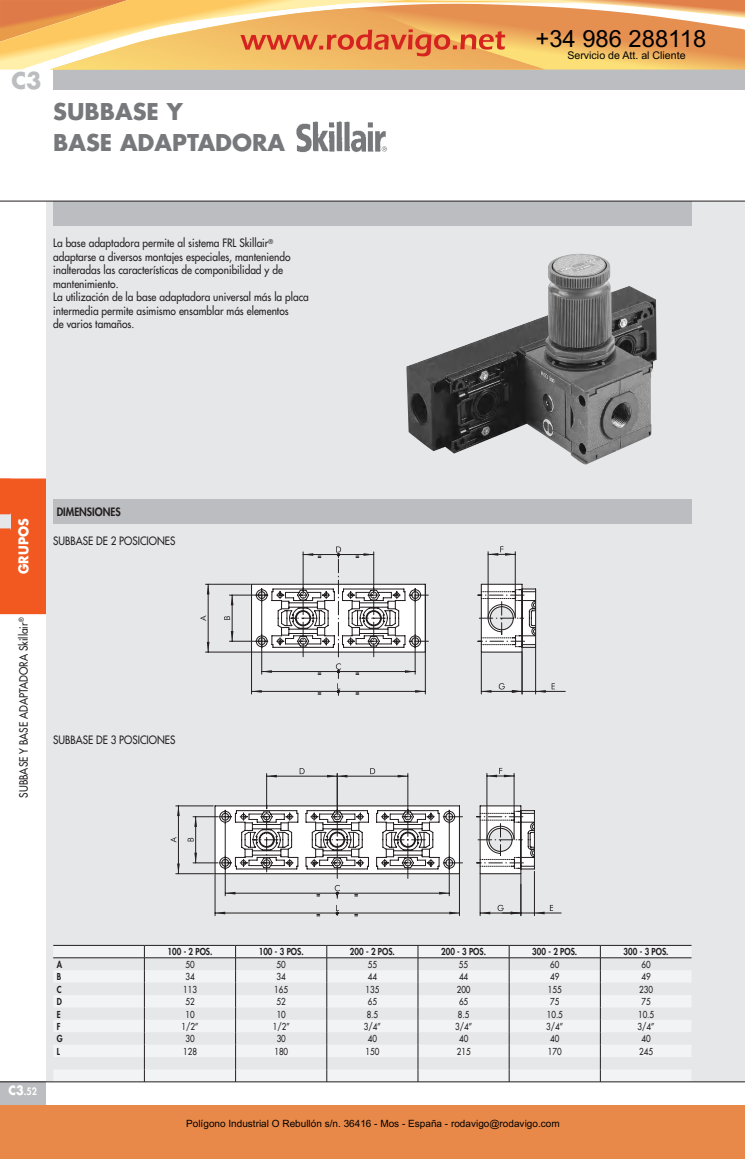
<style>
.page{position:relative;width:745px;height:1159px;background:#fff}
.page>*{position:absolute;margin:0;border:0;box-sizing:border-box;transform-origin:0 0}
.t1{font:23.75px "Arial";color:#000}
.t2{font:700 22.5px/31.2px "Futura Std";color:#76787b}
.t3{font:700 22.5px "Futura Std";color:#bcbdc0}
.t4{font:700 13.12px "Futura Std";color:#fff;scale:.95 1}
.t5{font:500 11.25px/13.5px "Futura Std";color:#231f20;scale:.9 1}
.t6{font:500 11.25px "Futura Std";color:#231f20;scale:.88 1}
.t7{font:800 11.25px "Futura Std";color:#231f20;scale:.9 1}
.t8{font:10.62px "Arial";color:#000}
.t9{font:10px "Arial";color:#000}
.t10{font:800 10px "Futura Std";color:#fff;scale:.9 1}
.t11{font:500 9.38px "Futura Std";color:#231f20;scale:.85 1}
.t12{font:800 9.38px "Futura Std";color:#231f20;scale:.85 1}
.s1{font-weight:700;font-size:12.5px}
</style>
<div class="page">
<div style="left:0;top:1081px;width:46px;height:25px;background:#bcbdc0"></div>
<div style="left:53px;top:54px;width:691px;height:35px;background:#bcbdc0"></div>
<div style="left:0;top:478px;width:46px;height:137px;background:#f15921"></div>
<hr style="left:0;top:614px;width:46px;height:2px;background:#fff">
<div style="left:0;top:513px;width:11px;height:17px;background:#e6e7e9"></div>
<svg style="left:0;top:528px;width:11px;height:2px"></svg>
<div style="left:46px;top:201px;width:698px;height:880px;background:#e6e7e9"></div>
<img style="left:406px;top:254px;width:250px;height:211px">
<hr style="left:512px;top:691px;width:53px;height:1px;background:#231f20">
<svg style="left:551px;top:683px;width:3px;height:6px"></svg>
<hr style="left:232px;top:595px;width:1px;height:46px;background:#231f20">
<hr style="left:229px;top:641px;width:32px;height:1px;background:#231f20">
<hr style="left:229px;top:595px;width:32px;height:1px;background:#231f20">
<svg style="left:231px;top:596px;width:2px;height:9px"></svg>
<svg style="left:231px;top:631px;width:2px;height:10px"></svg>
<svg style="left:224px;top:616px;width:6px;height:4px"></svg>
<svg style="left:251px;top:546px;width:294px;height:150px"></svg>
<hr style="left:208px;top:584px;width:1px;height:68px;background:#231f20">
<hr style="left:205px;top:652px;width:45px;height:1px;background:#231f20">
<hr style="left:205px;top:584px;width:45px;height:1px;background:#231f20">
<svg style="left:207px;top:585px;width:2px;height:9px"></svg>
<svg style="left:207px;top:642px;width:2px;height:10px"></svg>
<svg style="left:200px;top:615px;width:6px;height:6px"></svg>
<hr style="left:178px;top:806px;width:1px;height:67px;background:#231f20">
<hr style="left:176px;top:873px;width:38px;height:1px;background:#231f20">
<hr style="left:176px;top:805px;width:37px;height:1px;background:#231f20">
<svg style="left:177px;top:806px;width:3px;height:10px"></svg>
<svg style="left:177px;top:863px;width:3px;height:10px"></svg>
<svg style="left:170px;top:837px;width:6px;height:5px"></svg>
<hr style="left:502px;top:913px;width:59px;height:1px;background:#231f20">
<svg style="left:187px;top:767px;width:365px;height:149px"></svg>
<div style="left:53px;top:201px;width:638px;height:25px;background:#bcbdc0"></div>
<div style="left:53px;top:498px;width:638px;height:25px;background:#bcbdc0"></div>
<svg style="left:53px;top:946px;width:638px;height:135px;fill:#f2f3f4"></svg>
<hr style="left:53px;top:957px;width:91px;height:1px;background:#231f20">
<hr style="left:144px;top:957px;width:91px;height:1px;background:#231f20">
<hr style="left:235px;top:957px;width:91px;height:1px;background:#231f20">
<hr style="left:326px;top:957px;width:91px;height:1px;background:#231f20">
<hr style="left:417px;top:957px;width:92px;height:1px;background:#231f20">
<hr style="left:509px;top:957px;width:91px;height:1px;background:#231f20">
<hr style="left:600px;top:957px;width:91px;height:1px;background:#231f20">
<svg style="left:144px;top:946px;width:1px;height:135px"></svg>
<svg style="left:235px;top:946px;width:1px;height:135px"></svg>
<svg style="left:326px;top:946px;width:1px;height:135px"></svg>
<svg style="left:417px;top:946px;width:1px;height:135px"></svg>
<svg style="left:508px;top:946px;width:1px;height:135px"></svg>
<svg style="left:599px;top:946px;width:1px;height:135px"></svg>
<hr style="left:53px;top:945px;width:91px;height:1px;background:#231f20">
<hr style="left:144px;top:945px;width:91px;height:1px;background:#231f20">
<hr style="left:235px;top:945px;width:91px;height:1px;background:#231f20">
<hr style="left:326px;top:945px;width:91px;height:1px;background:#231f20">
<hr style="left:417px;top:945px;width:92px;height:1px;background:#231f20">
<hr style="left:509px;top:945px;width:91px;height:1px;background:#231f20">
<hr style="left:600px;top:945px;width:91px;height:1px;background:#231f20">
<hr style="left:0;top:201px;width:744px;height:1px;background:#231f20">
<hr style="left:0;top:1081px;width:744px;height:1px;background:#231f20">
<img style="left:297px;top:122px;width:90px;height:30px">
<div style="left:0;top:1105px;width:744px;height:54px;background:#e88949"></div>
<svg style="left:0;top:0;width:744px;height:70px;background:#f0b56e"></svg>
<h2 class="t3" style="left:11px;top:66px;width:32px">C3</h2>
<h2 class="t2" style="left:53px;top:96px;width:233px">SUBBASE Y<br>BASE ADAPTADORA</h2>
<p class="t5" style="left:53px;top:236px;width:285px">La base adaptadora permite al sistema FRL Skillair<sup>® </sup>adaptarse a diversos montajes especiales, manteniendo inalteradas las características de componibilidad y de mantenimiento.<br>La utilización de la base adaptadora universal más la placa intermedia permite asimismo ensamblar más elementos<br>de varios tamaños.</p>
<h1 class="t1" style="left:535px;top:22px;width:172px">+34 986 288118</h1>
<p class="t8" style="left:567px;top:48px;width:120px">Servicio de Att. al Cliente</p>
<p class="t4" style="left:15px;top:574px;width:60px;rotate:-90deg">GRUPOS</p>
<p class="t5" style="left:17px;top:797px;width:201px;rotate:-90deg">SUBBASE Y BASE ADAPTADORA Skillair<sup>®</sup></p>
<p class="t7" style="left:57px;top:504px;width:73px">DIMENSIONES</p>
<p class="t6" style="left:53px;top:534px;width:140px">SUBBASE DE 2 POSICIONES</p>
<p class="t6" style="left:53px;top:732px;width:140px">SUBBASE DE 3 POSICIONES</p>
<p class="t10" style="left:9px;top:1085px;width:33px"><span class="s1">C3</span>.52</p>
<p class="t12" style="left:167px;top:946px;width:54px">100 - 2 POS.</p>
<p class="t12" style="left:258px;top:946px;width:54px">100 - 3 POS.</p>
<p class="t12" style="left:350px;top:946px;width:54px">200 - 2 POS.</p>
<p class="t12" style="left:441px;top:946px;width:54px">200 - 3 POS.</p>
<p class="t12" style="left:532px;top:946px;width:54px">300 - 2 POS.</p>
<p class="t12" style="left:623px;top:946px;width:54px">300 - 3 POS.</p>
<p class="t12" style="left:57px;top:958px;width:8px">A</p>
<p class="t11" style="left:185px;top:958px;width:12px">50</p>
<p class="t11" style="left:276px;top:958px;width:12px">50</p>
<p class="t11" style="left:367px;top:958px;width:12px">55</p>
<p class="t11" style="left:458px;top:958px;width:12px">55</p>
<p class="t11" style="left:550px;top:958px;width:12px">60</p>
<p class="t11" style="left:641px;top:958px;width:12px">60</p>
<p class="t12" style="left:57px;top:971px;width:7px">B</p>
<p class="t11" style="left:185px;top:971px;width:12px">34</p>
<p class="t11" style="left:276px;top:971px;width:12px">34</p>
<p class="t11" style="left:367px;top:971px;width:12px">44</p>
<p class="t11" style="left:458px;top:971px;width:12px">44</p>
<p class="t11" style="left:550px;top:971px;width:12px">49</p>
<p class="t11" style="left:641px;top:971px;width:12px">49</p>
<p class="t12" style="left:57px;top:983px;width:7px">C</p>
<p class="t11" style="left:183px;top:983px;width:18px">113</p>
<p class="t11" style="left:274px;top:983px;width:18px">165</p>
<p class="t11" style="left:365px;top:983px;width:18px">135</p>
<p class="t11" style="left:456px;top:983px;width:18px">200</p>
<p class="t11" style="left:547px;top:983px;width:18px">155</p>
<p class="t11" style="left:638px;top:983px;width:18px">230</p>
<p class="t12" style="left:57px;top:995px;width:8px">D</p>
<p class="t11" style="left:185px;top:995px;width:12px">52</p>
<p class="t11" style="left:276px;top:995px;width:12px">52</p>
<p class="t11" style="left:367px;top:995px;width:12px">65</p>
<p class="t11" style="left:459px;top:995px;width:12px">65</p>
<p class="t11" style="left:550px;top:995px;width:12px">75</p>
<p class="t11" style="left:641px;top:995px;width:12px">75</p>
<p class="t12" style="left:57px;top:1008px;width:6px">E</p>
<p class="t11" style="left:185px;top:1008px;width:12px">10</p>
<p class="t11" style="left:276px;top:1008px;width:12px">10</p>
<p class="t11" style="left:366px;top:1008px;width:15px">8.5</p>
<p class="t11" style="left:457px;top:1008px;width:15px">8.5</p>
<p class="t11" style="left:546px;top:1008px;width:20px">10.5</p>
<p class="t11" style="left:637px;top:1008px;width:20px">10.5</p>
<p class="t12" style="left:57px;top:1020px;width:6px">F</p>
<p class="t11" style="left:181px;top:1020px;width:22px">1/2”</p>
<p class="t11" style="left:272px;top:1020px;width:22px">1/2”</p>
<p class="t11" style="left:363px;top:1020px;width:22px">3/4”</p>
<p class="t11" style="left:455px;top:1020px;width:22px">3/4”</p>
<p class="t11" style="left:546px;top:1020px;width:22px">3/4”</p>
<p class="t11" style="left:637px;top:1020px;width:22px">3/4”</p>
<p class="t12" style="left:57px;top:1033px;width:8px">G</p>
<p class="t11" style="left:185px;top:1033px;width:12px">30</p>
<p class="t11" style="left:276px;top:1033px;width:12px">30</p>
<p class="t11" style="left:367px;top:1033px;width:12px">40</p>
<p class="t11" style="left:459px;top:1033px;width:12px">40</p>
<p class="t11" style="left:550px;top:1033px;width:12px">40</p>
<p class="t11" style="left:641px;top:1033px;width:12px">40</p>
<p class="t12" style="left:57px;top:1045px;width:5px">L</p>
<p class="t11" style="left:183px;top:1045px;width:18px">128</p>
<p class="t11" style="left:274px;top:1045px;width:18px">180</p>
<p class="t11" style="left:365px;top:1045px;width:18px">150</p>
<p class="t11" style="left:456px;top:1045px;width:18px">215</p>
<p class="t11" style="left:547px;top:1045px;width:18px">170</p>
<p class="t11" style="left:639px;top:1045px;width:18px">245</p>
<p class="t9" style="left:186px;top:1117px;width:375px">Polígono Industrial O Rebullón s/n. 36416 - Mos - España - rodavigo@rodavigo.com</p>
</div>
